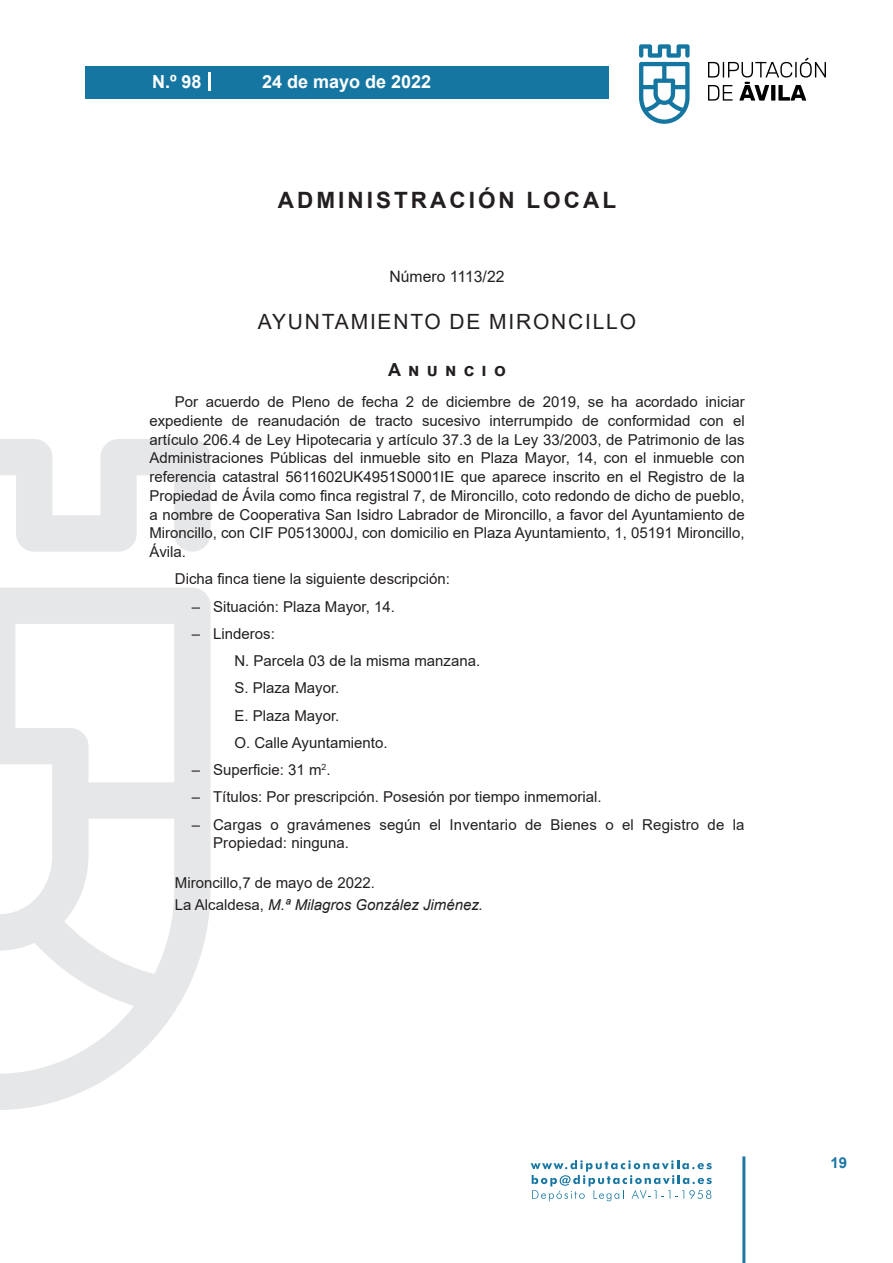
<style>
.page{position:relative;width:893px;height:1263px;background:#fff}
.page>*{position:absolute;margin:0;border:0;box-sizing:border-box;transform-origin:0 0}
.t1{font:700 22.5px "Arial";letter-spacing:.135em;color:#231f20}
.t2{font:21px "Arial";letter-spacing:.085em;color:#231f20}
.t3{font:700 18px "Arial";color:#fff}
.t4{font:700 18px "Arial";letter-spacing:.4em;color:#231f20}
.t5{font:15.75px "Arial";color:#231f20}
.t6{font:15px/18.8px "Arial";color:#231f20}
.t7{font:700 15px "Arial";color:#1d76a4}
.s1{font-style:italic}
</style>
<div class="page">
<svg style="left:531px;top:1160px;width:181px;height:41px"></svg>
<div style="left:85px;top:66px;width:523px;height:33px;background:#1676a2"></div>
<svg style="left:639px;top:44px;width:51px;height:80px"></svg>
<svg style="left:708px;top:58px;width:118px;height:43px"></svg>
<hr style="left:742px;top:1156px;width:3px;height:107px;background:#1d76a4">
<svg style="left:208px;top:72px;width:2px;height:18px"></svg>
<svg style="left:0;top:439px;width:211px;height:671px"></svg>
<p class="t3" style="left:152px;top:69px;width:51px">N.º 98</p>
<p class="t3" style="left:262px;top:69px;width:171px">24 de mayo de 2022</p>
<h1 class="t1" style="left:278px;top:184px;width:340px">ADMINISTRACIÓN LOCAL</h1>
<p class="t5" style="left:389px;top:266px;width:116px">Número 1113/22</p>
<h2 class="t2" style="left:258px;top:307px;width:380px">AYUNTAMIENTO DE MIRONCILLO</h2>
<p class="t4" style="left:388px;top:357px;width:119px">Anuncio</p>
<p class="t6" style="left:149px;top:392px;width:597px;text-align:justify;text-indent:26px">Por acuerdo de Pleno de fecha 2 de diciembre de 2019, se ha acordado iniciar expediente de reanudación de tracto sucesivo interrumpido de conformidad con el artículo 206.4 de Ley Hipotecaria y artículo 37.3 de la Ley 33/2003, de Patrimonio de las Administraciones Públicas del inmueble sito en Plaza Mayor, 14, con el inmueble con referencia catastral 5611602UK4951S0001IE que aparece inscrito en el Registro de la Propiedad de Ávila como finca registral 7, de Mironcillo, coto redondo de dicho de pueblo, a nombre de Cooperativa San Isidro Labrador de Mironcillo, a favor del Ayuntamiento de Mironcillo, con CIF P0513000J, con domicilio en Plaza Ayuntamiento, 1, 05191 Mironcillo, Ávila.</p>
<p class="t6" style="left:175px;top:570px;width:277px">Dicha finca tiene la siguiente descripción:</p>
<p class="t6" style="left:192px;top:597px;width:205px">– Situación: Plaza Mayor, 14.</p>
<p class="t6" style="left:234px;top:620px;width:247px;line-height:27.3px;text-indent:-43px">– Linderos:<br>N. Parcela 03 de la misma manzana.<br>S. Plaza Mayor.<br>E. Plaza Mayor.<br>O. Calle Ayuntamiento.</p>
<p class="t6" style="left:192px;top:760px;width:140px">– Superficie: 31 m<sup>2</sup>.</p>
<p class="t6" style="left:192px;top:788px;width:411px">– Títulos: Por prescripción. Posesión por tiempo inmemorial.</p>
<p class="t6" style="left:213px;top:815px;width:533px;text-indent:-21px">– Cargas o gravámenes según el Inventario de Bienes o el Registro de la<br>Propiedad: ninguna.</p>
<p class="t6" style="left:175px;top:871px;width:310px;line-height:22.2px">Mironcillo,7 de mayo de 2022.<br>La Alcaldesa, <span class="s1">M.ª Milagros González Jiménez.</span></p>
<p class="t7" style="left:831px;top:1152px;width:18px">19</p>
</div>
